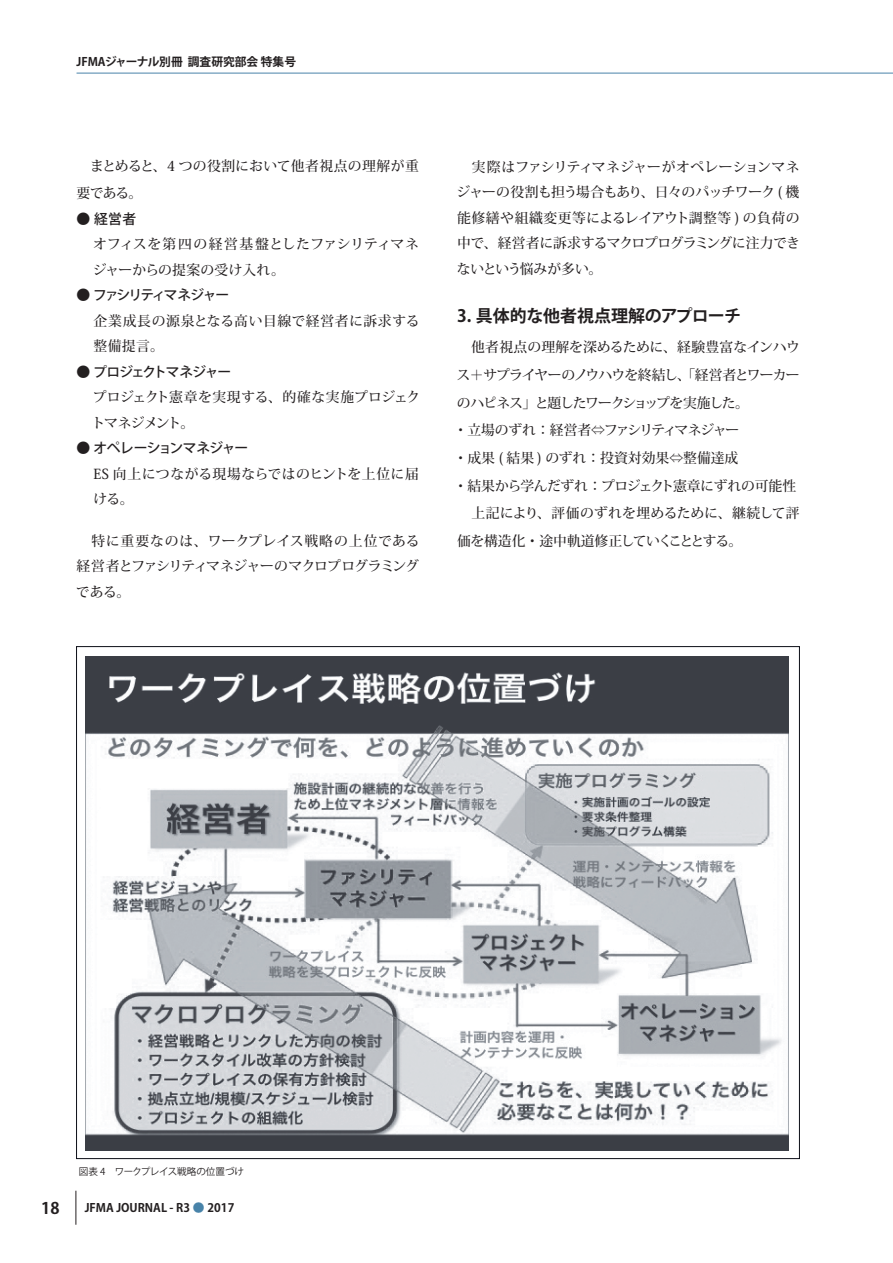
<style>
.page{position:relative;width:893px;height:1263px;background:#fff}
.page>*{position:absolute;margin:0;border:0;box-sizing:border-box;transform-origin:0 0}
.t1{font:700 16.95px "Koz Go Pro";letter-spacing:-.01em;color:#231f20}
.t2{font:700 15.9px "Koz Go Pro";color:#231f20}
.t3{font:500 13.8px/27.6px "Koz Min Pro";letter-spacing:-.03em;color:#231f20}
.t4{font:500 13.8px/25.5px "Koz Min Pro";letter-spacing:-.01em;color:#231f20;text-align:justify}
.t5{font:500 13.8px/25.5px "Koz Min Pro";letter-spacing:.025em;color:#231f20}
.t6{font:500 13.8px/25.5px "Koz Min Pro";letter-spacing:-.035em;color:#231f20}
.t7{font:500 13.8px/25.5px "Koz Min Pro";letter-spacing:.015em;color:#231f20}
.t8{font:500 13.8px/25.5px "Koz Min Pro";letter-spacing:.045em;color:#231f20}
.t9{font:700 11.7px "Koz Go Pro";color:#231f20}
.t10{font:9.6px "Koz Go Pro";letter-spacing:-.01em;color:#231f20}
.s1{font-family:"Koz Go Pro"}
.s2{color:#4883a9}
</style>
<div class="page">
<hr style="left:76px;top:1191px;width:1px;height:34px;background:#231f20">
<hr style="left:77px;top:73px;width:816px;height:1px;background:#4883a9">
<img style="left:86px;top:657px;width:702px;height:493px">
<p class="t9" style="left:77px;top:54px;width:221px">JFMAジャーナル別冊 調査研究部会 特集号</p>
<p class="t5" style="left:77px;top:151px;width:344px;line-height:27.6px;text-indent:14px">まとめると、4 つの役割において他者視点の理解が重要である。</p>
<p class="t7" style="left:93px;top:205px;width:328px;text-indent:-16px"><span class="s1">● 経営者<br></span>オフィスを第四の経営基盤としたファシリティマネジャーからの提案の受け入れ。</p>
<p class="t8" style="left:94px;top:282px;width:327px;text-indent:-17px"><span class="s1">● ファシリティマネジャー<br></span>企業成長の源泉となる高い目線で経営者に訴求する整備提言。</p>
<p class="t6" style="left:91px;top:358px;width:330px;text-indent:-15px"><span class="s1">● プロジェクトマネジャー<br></span>プロジェクト憲章を実現する、的確な実施プロジェクトマネジメント。</p>
<p class="t5" style="left:94px;top:435px;width:327px;text-indent:-17px"><span class="s1">● オペレーションマネジャー<br></span>ES 向上につながる現場ならではのヒントを上位に届ける。</p>
<p class="t4" style="left:76px;top:527px;width:345px">　特に重要なのは、ワークプレイス戦略の上位である経営者とファシリティマネジャーのマクロプログラミングである。</p>
<p class="t4" style="left:456px;top:153px;width:345px">　実際はファシリティマネジャーがオペレーションマネジャーの役割も担う場合もあり、日々のパッチワーク ( 機能修繕や組織変更等によるレイアウト調整等 ) の負荷の中で、経営者に訴求するマクロプログラミングに注力できないという悩みが多い。</p>
<p class="t1" style="left:457px;top:305px;width:286px">3. 具体的な他者視点理解のアプローチ</p>
<p class="t3" style="left:454px;top:333px;width:348px">　他者視点の理解を深めるために、経験豊富なインハウス＋サプライヤーのノウハウを終結し、「経営者とワーカーのハピネス」と題したワークショップを実施した。<br>・立場のずれ：経営者⇔ファシリティマネジャー<br>・成果 ( 結果 ) のずれ：投資対効果⇔整備達成<br>・結果から学んだずれ：プロジェクト憲章にずれの可能性　上記により、評価のずれを埋めるために、継続して評価を構造化・途中軌道修正していくこととする。</p>
<p class="t10" style="left:79px;top:1165px;width:167px">図表 4　ワークプレイス戦略の位置づけ</p>
<p class="t2" style="left:41px;top:1198px;width:20px">18</p>
<p class="t9" style="left:85px;top:1200px;width:151px">JFMA JOURNAL - R3 <span class="s2">●</span> 2017</p>
</div>
